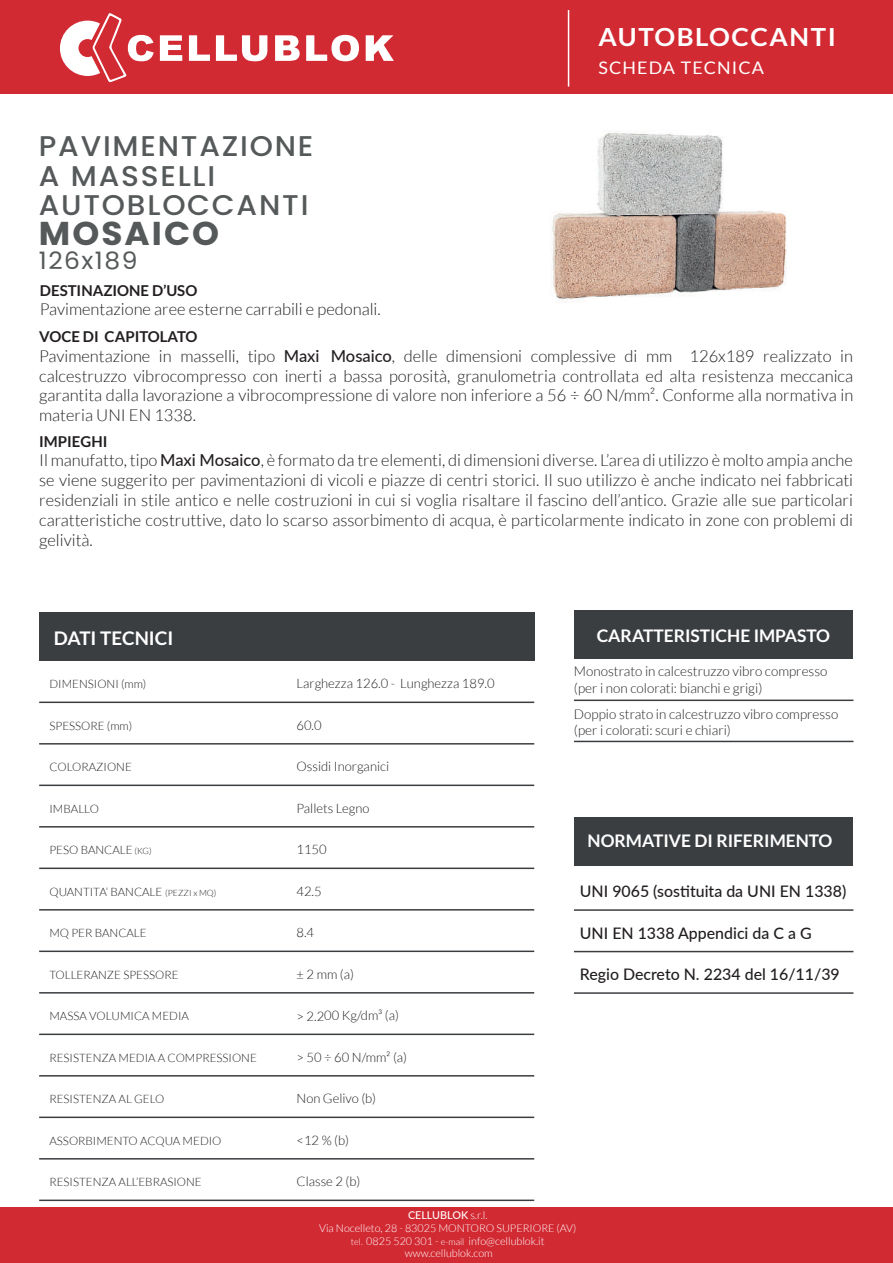
<style>
.page{position:relative;width:893px;height:1263px;background:#fff}
.page>*{position:absolute;margin:0;border:0;box-sizing:border-box;transform-origin:0 0}
.t1{font:700 33px "Poppins";letter-spacing:.06em;color:#55595a;scale:1.04 1}
.t2{font:500 28.5px/29.8px "Poppins";letter-spacing:.06em;color:#55595a;scale:1.04 1}
.t3{font:700 25.05px "Lato";letter-spacing:.06em;color:#fff;scale:1.04 1}
.t4{font:24px "Poppins";letter-spacing:.06em;color:#55595a;scale:1.04 1}
.t5{font:700 18.75px "Lato";color:#fff}
.t6{font:700 17.4px "Lato";color:#fff}
.t7{font:17.25px "Lato";letter-spacing:.06em;color:#fff;scale:1.04 1}
.t8{font:300 16.5px/19.8px "Lato";color:#231f20;text-align:justify}
.t9{font:500 15.9px "Lato";color:#231f20}
.t10{font:700 15px "Lato";color:#231f20}
.t11{font:300 13.5px/16.2px "Lato";color:#231f20}
.t12{font:300 13.05px "Lato";color:#231f20}
.t13{font:300 11.55px "Lato";color:#231f20}
.t14{font:300 10.8px/12.9px "Lato";color:#fff;text-align:center}
.s1{font-weight:500}
.s2{font-size:8.7px}
.s3{font-size:9.15px}
</style>
<div class="page">
<img style="left:552px;top:132px;width:235px;height:170px">
<div style="left:0;top:0;width:893px;height:93px;background:#d22a33"></div>
<svg style="left:60px;top:13px;width:94px;height:69px"></svg>
<svg style="left:160px;top:35px;width:22px;height:26px"></svg>
<svg style="left:189px;top:35px;width:21px;height:26px"></svg>
<svg style="left:216px;top:35px;width:51px;height:26px"></svg>
<svg style="left:275px;top:35px;width:25px;height:26px"></svg>
<svg style="left:306px;top:35px;width:53px;height:26px"></svg>
<svg style="left:366px;top:35px;width:28px;height:26px"></svg>
<div style="left:39px;top:613px;width:495px;height:48px;background:#3b3e41"></div>
<hr style="left:39px;top:701px;width:495px;height:2px;background:#3b3e41">
<hr style="left:39px;top:743px;width:495px;height:1px;background:#3b3e41">
<hr style="left:39px;top:784px;width:495px;height:2px;background:#3b3e41">
<hr style="left:39px;top:826px;width:495px;height:1px;background:#3b3e41">
<hr style="left:39px;top:867px;width:495px;height:2px;background:#3b3e41">
<hr style="left:568px;top:10px;width:1px;height:77px;background:#fff">
<hr style="left:39px;top:909px;width:495px;height:1px;background:#3b3e41">
<hr style="left:39px;top:950px;width:495px;height:2px;background:#3b3e41">
<hr style="left:39px;top:992px;width:495px;height:1px;background:#3b3e41">
<hr style="left:39px;top:1033px;width:495px;height:2px;background:#3b3e41">
<hr style="left:39px;top:1075px;width:495px;height:1px;background:#3b3e41">
<hr style="left:39px;top:1116px;width:495px;height:2px;background:#3b3e41">
<hr style="left:39px;top:1158px;width:495px;height:1px;background:#3b3e41">
<hr style="left:39px;top:1199px;width:495px;height:2px;background:#3b3e41">
<div style="left:574px;top:818px;width:279px;height:48px;background:#3b3e41"></div>
<hr style="left:574px;top:909px;width:279px;height:2px;background:#3b3e41">
<hr style="left:574px;top:741px;width:279px;height:1px;background:#3b3e41">
<hr style="left:574px;top:699px;width:279px;height:2px;background:#3b3e41">
<hr style="left:574px;top:951px;width:279px;height:1px;background:#3b3e41">
<hr style="left:574px;top:992px;width:279px;height:2px;background:#3b3e41">
<div style="left:574px;top:611px;width:279px;height:48px;background:#3b3e41"></div>
<div style="left:0;top:1207px;width:893px;height:56px;background:#d22a33"></div>
<h3 class="t3" style="left:598px;top:22px;width:230px">AUTOBLOCCANTI</h3>
<p class="t7" style="left:598px;top:58px;width:161px">SCHEDA TECNICA</p>
<h2 class="t2" style="left:39px;top:131px;width:265px">PAVIMENTAZIONE<br>A MASSELLI<br>AUTOBLOCCANTI</h2>
<h1 class="t1" style="left:39px;top:214px;width:175px">MOSAICO</h1>
<h3 class="t4" style="left:39px;top:247px;width:96px">126x189</h3>
<p class="t10" style="left:40px;top:282px;width:159px">DESTINAZIONE D’USO</p>
<p class="t8" style="left:40px;top:300px;width:342px">Pavimentazione aree esterne carrabili e pedonali.</p>
<p class="t10" style="left:39px;top:328px;width:160px">VOCE DI CAPITOLATO</p>
<p class="t8" style="left:39px;top:346px;width:816px">Pavimentazione in masselli, tipo <span class="s1">Maxi Mosaico</span>, delle dimensioni complessive di mm 126x189 realizzato in calcestruzzo vibrocompresso con inerti a bassa porosità, granulometria controllata ed alta resistenza meccanica garantita dalla lavorazione a vibrocompressione di valore non inferiore a 56 ÷ 60 N/mm². Conforme alla normativa in materia UNI EN 1338.</p>
<p class="t10" style="left:39px;top:433px;width:70px">IMPIEGHI</p>
<p class="t8" style="left:39px;top:451px;width:815px">Il manufatto, tipo <span class="s1">Maxi Mosaico</span>, è formato da tre elementi, di dimensioni diverse. L’area di utilizzo è molto ampia anche se viene suggerito per pavimentazioni di vicoli e piazze di centri storici. Il suo utilizzo è anche indicato nei fabbricati residenziali in stile antico e nelle costruzioni in cui si voglia risaltare il fascino dell’antico. Grazie alle sue particolari caratteristiche costruttive, dato lo scarso assorbimento di acqua, è particolarmente indicato in zone con problemi di gelività.</p>
<p class="t5" style="left:54px;top:627px;width:121px">DATI TECNICI</p>
<p class="t13" style="left:49px;top:678px;width:98px">DIMENSIONI (mm)</p>
<p class="t12" style="left:297px;top:676px;width:200px">Larghezza 126.0 - Lunghezza 189.0</p>
<p class="t13" style="left:49px;top:719px;width:84px">SPESSORE (mm)</p>
<p class="t12" style="left:297px;top:718px;width:27px">60.0</p>
<p class="t13" style="left:49px;top:761px;width:84px">COLORAZIONE</p>
<p class="t12" style="left:297px;top:759px;width:94px">Ossidi Inorganici</p>
<p class="t13" style="left:49px;top:802px;width:51px">IMBALLO</p>
<p class="t12" style="left:297px;top:801px;width:75px">Pallets Legno</p>
<p class="t13" style="left:49px;top:844px;width:104px">PESO BANCALE <span class="s2">(KG)</span></p>
<p class="t12" style="left:297px;top:842px;width:32px">1150</p>
<p class="t13" style="left:49px;top:885px;width:168px">QUANTITA’ BANCALE <span class="s2">(PEZZI x MQ)</span></p>
<p class="t12" style="left:297px;top:884px;width:27px">42.5</p>
<p class="t13" style="left:49px;top:927px;width:99px">MQ PER BANCALE</p>
<p class="t12" style="left:297px;top:925px;width:19px">8.4</p>
<p class="t13" style="left:49px;top:968px;width:131px">TOLLERANZE SPESSORE</p>
<p class="t12" style="left:297px;top:967px;width:59px">± 2 mm (a)</p>
<p class="t13" style="left:49px;top:1010px;width:141px">MASSA VOLUMICA MEDIA</p>
<p class="t12" style="left:296px;top:1009px;width:104px">&gt; 2.200 Kg/dm³ (a)</p>
<p class="t13" style="left:49px;top:1051px;width:209px">RESISTENZA MEDIA A COMPRESSIONE</p>
<p class="t12" style="left:297px;top:1050px;width:112px">&gt; 50 ÷ 60 N/mm² (a)</p>
<p class="t13" style="left:49px;top:1093px;width:116px">RESISTENZA AL GELO</p>
<p class="t12" style="left:297px;top:1091px;width:81px">Non Gelivo (b)</p>
<p class="t13" style="left:49px;top:1134px;width:174px">ASSORBIMENTO ACQUA MEDIO</p>
<p class="t12" style="left:297px;top:1133px;width:54px">&lt;12 % (b)</p>
<p class="t13" style="left:49px;top:1176px;width:154px">RESISTENZA ALL’EBRASIONE</p>
<p class="t12" style="left:297px;top:1174px;width:65px">Classe 2 (b)</p>
<p class="t6" style="left:597px;top:625px;width:235px">CARATTERISTICHE IMPASTO</p>
<p class="t11" style="left:574px;top:663px;width:255px">Monostrato in calcestruzzo vibro compresso (per i non colorati: bianchi e grigi)</p>
<p class="t11" style="left:574px;top:706px;width:266px">Doppio strato in calcestruzzo vibro compresso (per i colorati: scuri e chiari)</p>
<p class="t6" style="left:587px;top:831px;width:246px">NORMATIVE DI RIFERIMENTO</p>
<p class="t9" style="left:580px;top:880px;width:268px">UNI 9065 (sostituita da UNI EN 1338)</p>
<p class="t9" style="left:580px;top:922px;width:233px">UNI EN 1338 Appendici da C a G</p>
<p class="t9" style="left:580px;top:963px;width:261px">Regio Decreto N. 2234 del 16/11/39</p>
<p class="t14" style="left:319px;top:1208px;width:259px"><span class="s1">CELLUBLOK</span> s.r.l.<br>Via Nocelleto, 28 - 83025 MONTORO SUPERIORE (AV) <span class="s3">tel.</span> 0825 520 301 - <span class="s3">e-mail</span> info@cellublok.it www.cellublok.com</p>
</div>
